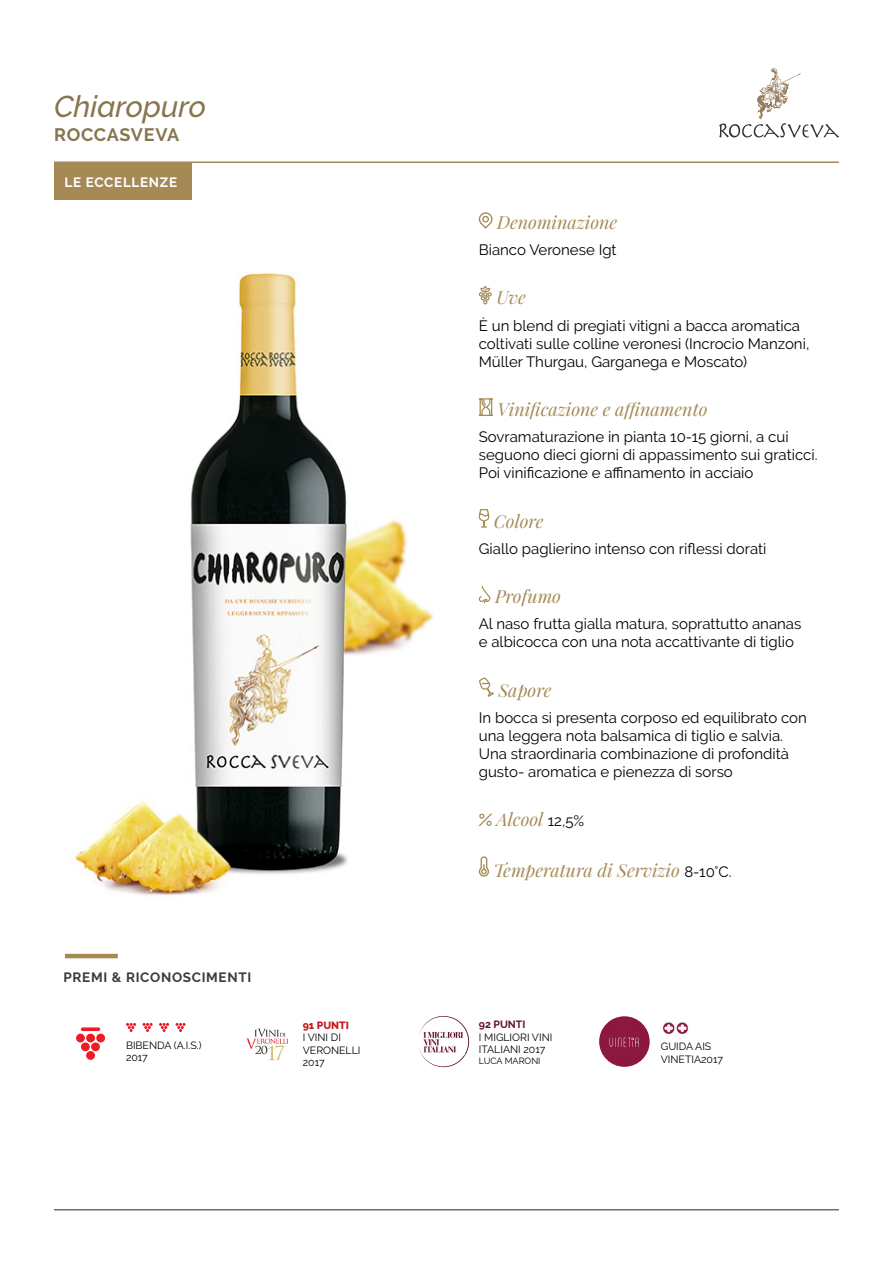
<style>
.page{position:relative;width:893px;height:1263px;background:#fff}
.page>*{position:absolute;margin:0;border:0;box-sizing:border-box;transform-origin:0 0}
.t1{font:italic 500 30px "Raleway";color:#86754d}
.t2{font:italic 18px "Playfair Display";color:#a58a55}
.t3{font:700 18px "Raleway";letter-spacing:.035em;color:#86754d}
.t4{font:15px/18px "Raleway";color:#000}
.t5{font:700 13.5px "Raleway";letter-spacing:.05em;color:#3c3c3b}
.t6{font:700 13.5px "Raleway";letter-spacing:.05em;color:#fff}
.t7{font:10.5px/12.6px "Raleway";color:#000}
.t8{font:800 10.5px "Raleway";color:#cb141b}
.t9{font:700 10.5px "Raleway";color:#5f0f26}
.t10{font:9px "Raleway";color:#000}
.s1{font-family:"Raleway";font-style:normal;font-size:15px;color:#000}
</style>
<div class="page">
<svg style="left:719px;top:68px;width:120px;height:69px"></svg>
<img style="left:245px;top:1019px;width:47px;height:47px;border-radius:24px">
<img style="left:75px;top:271px;width:359px;height:625px">
<hr style="left:54px;top:161px;width:785px;height:2px;background:#a58a55">
<div style="left:54px;top:163px;width:138px;height:37px;background:#a58a55"></div>
<svg style="left:478px;top:212px;width:15px;height:17px"></svg>
<svg style="left:478px;top:286px;width:14px;height:19px"></svg>
<svg style="left:478px;top:398px;width:15px;height:18px"></svg>
<svg style="left:478px;top:509px;width:12px;height:19px"></svg>
<svg style="left:478px;top:585px;width:13px;height:19px"></svg>
<svg style="left:479px;top:677px;width:15px;height:20px"></svg>
<svg style="left:479px;top:813px;width:13px;height:13px"></svg>
<svg style="left:478px;top:856px;width:11px;height:21px"></svg>
<hr style="left:65px;top:954px;width:53px;height:4px;background:#a58a55">
<div style="left:76px;top:1034px;width:9px;height:8px;background:#ed1c24;border-radius:50%"></div>
<div style="left:86px;top:1034px;width:9px;height:8px;background:#ed1c24;border-radius:50%"></div>
<div style="left:96px;top:1034px;width:9px;height:8px;background:#ed1c24;border-radius:50%"></div>
<div style="left:81px;top:1042px;width:9px;height:9px;background:#ed1c24;border-radius:50%"></div>
<div style="left:91px;top:1042px;width:9px;height:9px;background:#ed1c24;border-radius:50%"></div>
<div style="left:86px;top:1051px;width:9px;height:9px;background:#ed1c24;border-radius:50%"></div>
<svg style="left:81px;top:1027px;width:19px;height:4px"></svg>
<svg style="left:126px;top:1023px;width:10px;height:9px"></svg>
<svg style="left:143px;top:1023px;width:10px;height:9px"></svg>
<svg style="left:159px;top:1023px;width:10px;height:9px"></svg>
<svg style="left:176px;top:1023px;width:10px;height:9px"></svg>
<svg style="left:419px;top:1016px;width:50px;height:51px"></svg>
<img style="left:423px;top:1029px;width:41px;height:25px">
<div style="left:599px;top:1016px;width:51px;height:51px;background:#8c1740;border-radius:50%"></div>
<img style="left:609px;top:1037px;width:30px;height:10px">
<img style="left:663px;top:1022px;width:25px;height:12px">
<hr style="left:54px;top:1209px;width:785px;height:1px;background:#706f6f">
<h1 class="t1" style="left:54px;top:89px;width:154px">Chiaropuro</h1>
<p class="t3" style="left:54px;top:125px;width:127px">ROCCASVEVA</p>
<p class="t6" style="left:65px;top:175px;width:114px">LE ECCELLENZE</p>
<p class="t5" style="left:64px;top:970px;width:189px">PREMI &amp; RICONOSCIMENTI</p>
<p class="t7" style="left:126px;top:1038px;width:77px">BIBENDA (A.I.S.)<br>2017</p>
<p class="t8" style="left:303px;top:1019px;width:48px">91 PUNTI</p>
<p class="t7" style="left:303px;top:1031px;width:59px">I VINI DI<br>VERONELLI<br>2017</p>
<p class="t2" style="left:497px;top:210px;width:122px">Denominazione</p>
<p class="t4" style="left:479px;top:241px;width:139px">Bianco Veronese Igt</p>
<p class="t2" style="left:496px;top:286px;width:31px">Uve</p>
<p class="t4" style="left:479px;top:316px;width:332px">È un blend di pregiati vitigni a bacca aromatica coltivati sulle colline veronesi (Incrocio Manzoni,<br>Müller Thurgau, Garganega e Moscato)</p>
<p class="t2" style="left:498px;top:397px;width:211px">Vinificazione e affinamento</p>
<p class="t4" style="left:479px;top:428px;width:340px">Sovramaturazione in pianta 10-15 giorni, a cui seguono dieci giorni di appassimento sui graticci.<br>Poi vinificazione e affinamento in acciaio</p>
<p class="t2" style="left:494px;top:509px;width:51px">Colore</p>
<p class="t4" style="left:479px;top:539px;width:289px">Giallo paglierino intenso con riflessi dorati</p>
<p class="t2" style="left:495px;top:584px;width:68px">Profumo</p>
<p class="t4" style="left:479px;top:615px;width:324px">Al naso frutta gialla matura, soprattutto ananas e albicocca con una nota accattivante di tiglio</p>
<p class="t2" style="left:498px;top:678px;width:55px">Sapore</p>
<p class="t4" style="left:479px;top:708px;width:330px">In bocca si presenta corposo ed equilibrato con una leggera nota balsamica di tiglio e salvia.<br>Una straordinaria combinazione di profondità gusto- aromatica e pienezza di sorso</p>
<p class="t2" style="left:497px;top:808px;width:89px">Alcool <span class="s1">12,5%</span></p>
<p class="t2" style="left:494px;top:858px;width:240px">Temperatura di Servizio <span class="s1">8-10°C.</span></p>
<p class="t9" style="left:479px;top:1018px;width:48px">92 PUNTI</p>
<p class="t7" style="left:479px;top:1030px;width:75px">I MIGLIORI VINI<br>ITALIANI 2017</p>
<p class="t10" style="left:479px;top:1055px;width:63px">LUCA MARONI</p>
<p class="t7" style="left:661px;top:1040px;width:64px">GUIDA AIS<br>VINETIA2017</p>
</div>
